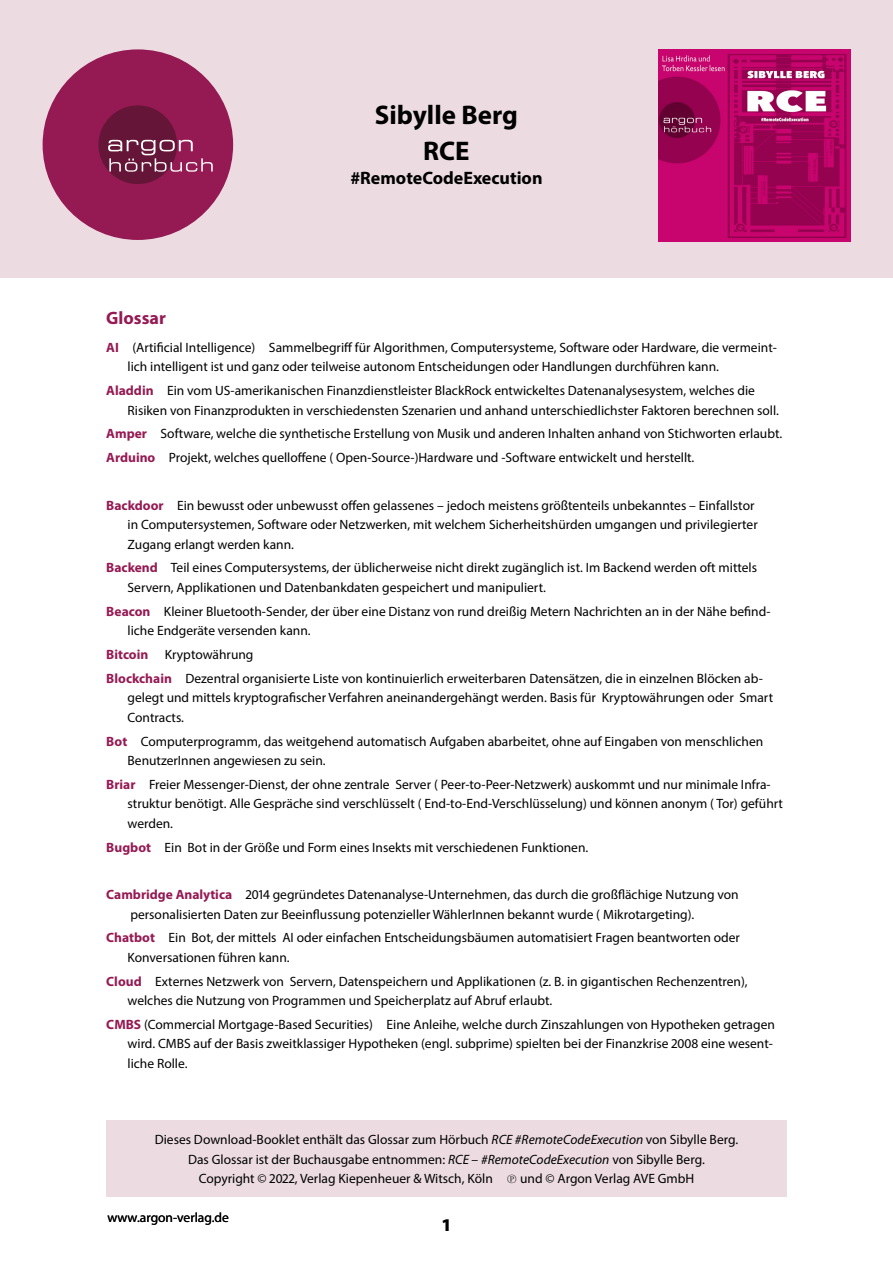
<style>
.page{position:relative;width:893px;height:1263px;background:#fff}
.page>*{position:absolute;margin:0;border:0;box-sizing:border-box;transform-origin:0 0}
.Titel{font:700 27px "Myriad Pro";color:#000}
.Titel-2{font:700 18px "Myriad Pro";color:#000}
.Bibliographie{font:700 18px "Myriad Pro";color:#951a53}
.Seitenzahl{font:900 18px "Myriad Pro";color:#000}
.Bibliographie-2{font:13.5px/19.5px "Myriad Pro";color:#000}
.s1{font-weight:700;color:#951a53}
.s2{font-style:italic}
</style>
<div class="page">
<div style="left:0;top:0;width:893px;height:278px;background:#ecdce2"></div>
<div style="left:106px;top:1120px;width:681px;height:77px;background:#ecdce2"></div>
<img style="left:658px;top:49px;width:192px;height:192px">
<div style="left:43px;top:49px;width:190px;height:191px;background:#951a53;border-radius:50%"></div>
<div style="left:98px;top:105px;width:79px;height:79px;background:#651537;border-radius:50%"></div>
<svg style="left:108px;top:140px;width:105px;height:32px"></svg>
<p class="Titel" style="left:375px;top:97px;width:145px">Sibylle Berg</p>
<p class="Titel" style="left:423px;top:133px;width:48px">RCE</p>
<p class="Titel-2" style="left:350px;top:166px;width:194px">#RemoteCodeExecution</p>
<p class="Bibliographie" style="left:106px;top:306px;width:61px">Glossar</p>
<p class="Bibliographie-2" style="left:128px;top:337px;width:651px;text-indent:-21px"><span class="s1">AI</span> (Artificial Intelligence) Sammelbegriff für Algorithmen, Computersysteme, Software oder Hardware, die vermeint&shy;lich intelligent ist und ganz oder teilweise autonom Entscheidungen oder Handlungen durchführen kann.</p>
<p class="Bibliographie-2" style="left:128px;top:381px;width:653px;text-indent:-21px"><span class="s1">Aladdin</span> Ein vom US-amerikanischen Finanzdienstleister BlackRock entwickeltes Datenanalysesystem, welches die<br>Risiken von Finanzprodukten in verschiedensten Szenarien und anhand unterschiedlichster Faktoren berechnen soll.</p>
<p class="Bibliographie-2" style="left:106px;top:424px;width:677px"><span class="s1">Amper</span> Software, welche die synthetische Erstellung von Musik und anderen Inhalten anhand von Stichworten erlaubt.</p>
<p class="Bibliographie-2" style="left:106px;top:448px;width:590px"><span class="s1">Arduino</span> Projekt, welches quelloffene ( Open-Source-)Hardware und -Software entwickelt und herstellt.</p>
<p class="Bibliographie-2" style="left:128px;top:495px;width:632px;text-indent:-21px"><span class="s1">Backdoor</span> Ein bewusst oder unbewusst offen gelassenes – jedoch meistens größtenteils unbekanntes – Einfallstor in Computersystemen, Software oder Netzwerken, mit welchem Sicherheitshürden umgangen und privilegierter<br>Zugang erlangt werden kann.</p>
<p class="Bibliographie-2" style="left:128px;top:558px;width:631px;text-indent:-21px"><span class="s1">Backend</span> Teil eines Computersystems, der üblicherweise nicht direkt zugänglich ist. Im Backend werden oft mittels<br>Servern, Applikationen und Datenbankdaten gespeichert und manipuliert.</p>
<p class="Bibliographie-2" style="left:128px;top:601px;width:644px;text-indent:-21px"><span class="s1">Beacon</span> Kleiner Bluetooth-Sender, der über eine Distanz von rund dreißig Metern Nachrichten an in der Nähe befind&shy;liche Endgeräte versenden kann.</p>
<p class="Bibliographie-2" style="left:106px;top:644px;width:149px"><span class="s1">Bitcoin</span> Kryptowährung</p>
<p class="Bibliographie-2" style="left:128px;top:668px;width:647px;text-indent:-21px"><span class="s1">Blockchain</span> Dezentral organisierte Liste von kontinuierlich erweiterbaren Datensätzen, die in einzelnen Blöcken ab&shy;gelegt und mittels kryptografischer Verfahren aneinandergehängt werden. Basis für Kryptowährungen oder Smart<br>Contracts.</p>
<p class="Bibliographie-2" style="left:128px;top:731px;width:637px;text-indent:-21px"><span class="s1">Bot</span> Computerprogramm, das weitgehend automatisch Aufgaben abarbeitet, ohne auf Eingaben von menschlichen<br>BenutzerInnen angewiesen zu sein.</p>
<p class="Bibliographie-2" style="left:128px;top:774px;width:657px;text-indent:-21px"><span class="s1">Briar</span> Freier Messenger-Dienst, der ohne zentrale Server ( Peer-to-Peer-Netzwerk) auskommt und nur minimale Infra&shy;struktur benötigt. Alle Gespräche sind verschlüsselt ( End-to-End-Verschlüsselung) und können anonym ( Tor) geführt werden.</p>
<p class="Bibliographie-2" style="left:106px;top:837px;width:483px"><span class="s1">Bugbot</span> Ein Bot in der Größe und Form eines Insekts mit verschiedenen Funktionen.</p>
<p class="Bibliographie-2" style="left:130px;top:884px;width:610px;text-indent:-24px"><span class="s1">Cambridge Analytica</span> 2014 gegründetes Datenanalyse-Unternehmen, das durch die großflächige Nutzung von personalisierten Daten zur Beeinflussung potenzieller WählerInnen bekannt wurde ( Mikrotargeting).</p>
<p class="Bibliographie-2" style="left:128px;top:928px;width:614px;text-indent:-21px"><span class="s1">Chatbot</span> Ein Bot, der mittels AI oder einfachen Entscheidungsbäumen automatisiert Fragen beantworten oder<br>Konversationen führen kann.</p>
<p class="Bibliographie-2" style="left:128px;top:971px;width:622px;text-indent:-21px"><span class="s1">Cloud</span> Externes Netzwerk von Servern, Datenspeichern und Applikationen (z. B. in gigantischen Rechenzentren), welches die Nutzung von Programmen und Speicherplatz auf Abruf erlaubt.</p>
<p class="Bibliographie-2" style="left:128px;top:1014px;width:649px;text-indent:-21px"><span class="s1">CMBS</span> (Commercial Mortgage-Based Securities) Eine Anleihe, welche durch Zinszahlungen von Hypotheken getragen wird. CMBS auf der Basis zweitklassiger Hypotheken (engl. subprime) spielten bei der Finanzkrise 2008 eine wesent&shy;liche Rolle.</p>
<p class="Bibliographie-2" style="left:155px;top:1130px;width:585px">Dieses Download-Booklet enthält das Glossar zum Hörbuch <span class="s2">RCE #RemoteCodeExecution</span> von Sibylle Berg.</p>
<p class="Bibliographie-2" style="left:188px;top:1149px;width:518px">Das Glossar ist der Buchausgabe entnommen: <span class="s2">RCE</span> – <span class="s2">#RemoteCodeExecution</span> von Sibylle Berg.</p>
<p class="Bibliographie-2" style="left:199px;top:1169px;width:296px">Copyright © 2022, Verlag Kiepenheuer &amp; Witsch, Köln</p>
<p class="Bibliographie-2" style="left:520px;top:1169px;width:176px">und © Argon Verlag AVE GmbH</p>
<p class="Bibliographie-2" style="left:107px;top:1207px;width:123px">www.argon-verlag.de</p>
<p class="Seitenzahl" style="left:443px;top:1215px;width:9px">1</p>
</div>
